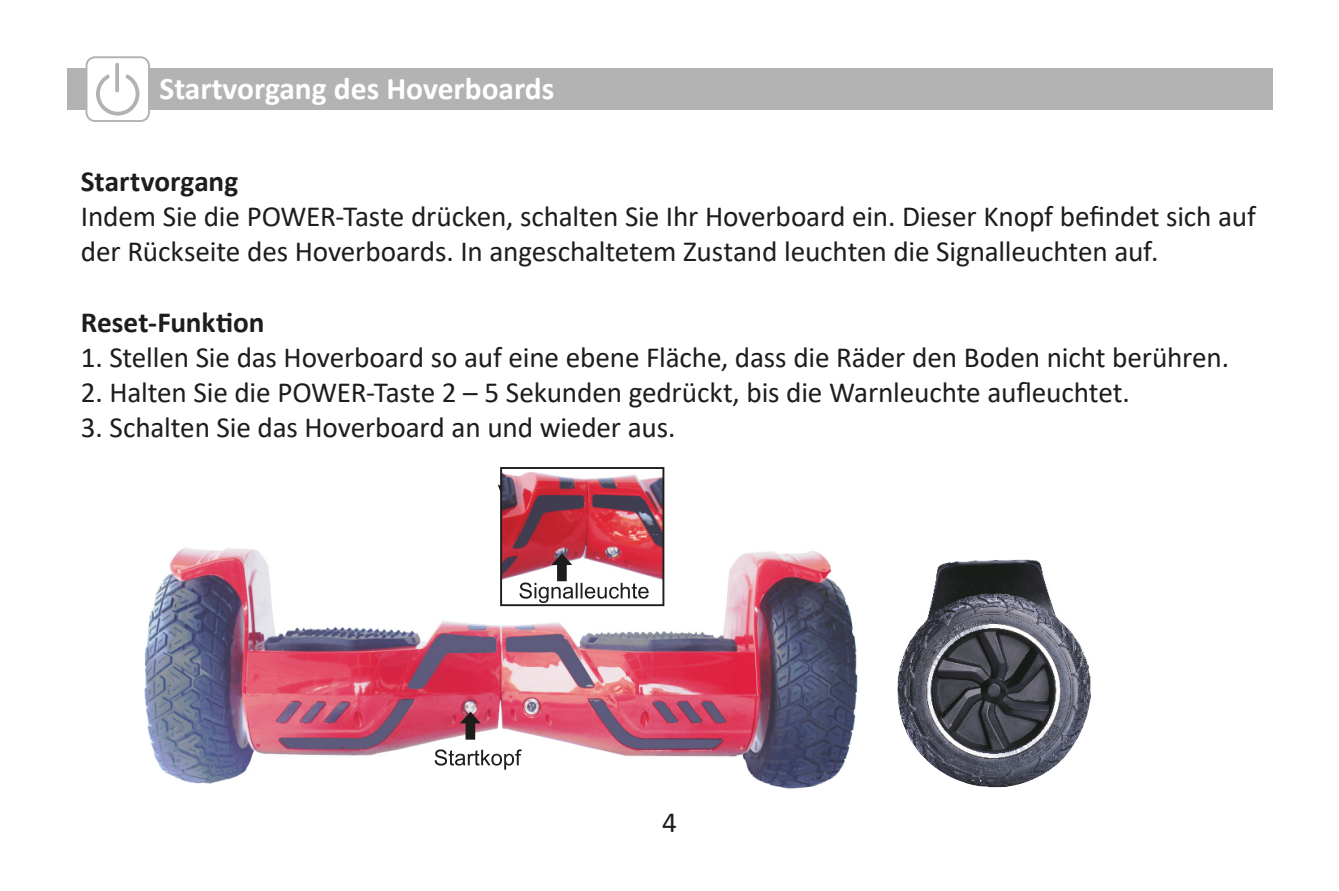
<style>
.page{position:relative;width:1339px;height:891px;background:#fff}
.page>*{position:absolute;margin:0;border:0;box-sizing:border-box;transform-origin:0 0}
.t1{font:700 31.5px "Calibri";color:#fff}
.t2{font:29.25px/35.1px "Calibri";letter-spacing:-.005em;color:#1d1d1b}
.t3{font:700 29.25px "Calibri";color:#1d1d1b}
</style>
<div class="page">
<div style="left:67px;top:68px;width:1206px;height:42px;background:#b2b2b2"></div>
<svg style="left:85px;top:56px;width:65px;height:66px"></svg>
<img style="left:144px;top:539px;width:714px;height:250px">
<img style="left:897px;top:560px;width:194px;height:228px">
<svg style="left:435px;top:749px;width:87px;height:21px"></svg>
<svg style="left:460px;top:712px;width:21px;height:28px"></svg>
<img style="left:498px;top:467px;width:166px;height:139px">
<p class="t1" style="left:159px;top:66px;width:396px">Startvorgang des Hoverboards</p>
<p class="t3" style="left:81px;top:161px;width:159px">Startvorgang</p>
<p class="t2" style="left:81px;top:198px;width:1176px">Indem Sie die POWER-Taste drücken, schalten Sie Ihr Hoverboard ein. Dieser Knopf befindet sich auf der Rückseite des Hoverboards. In angeschaltetem Zustand leuchten die Signalleuchten auf.</p>
<p class="t3" style="left:81px;top:301px;width:185px">Reset-Funktion</p>
<p class="t2" style="left:81px;top:339px;width:1149px">1. Stellen Sie das Hoverboard so auf eine ebene Fläche, dass die Räder den Boden nicht berühren.</p>
<p class="t2" style="left:81px;top:374px;width:1050px">2. Halten Sie die POWER-Taste 2 – 5 Sekunden gedrückt, bis die Warnleuchte aufleuchtet.</p>
<p class="t2" style="left:81px;top:409px;width:596px">3. Schalten Sie das Hoverboard an und wieder aus.</p>
<p class="t2" style="left:662px;top:804px;width:16px">4</p>
</div>
